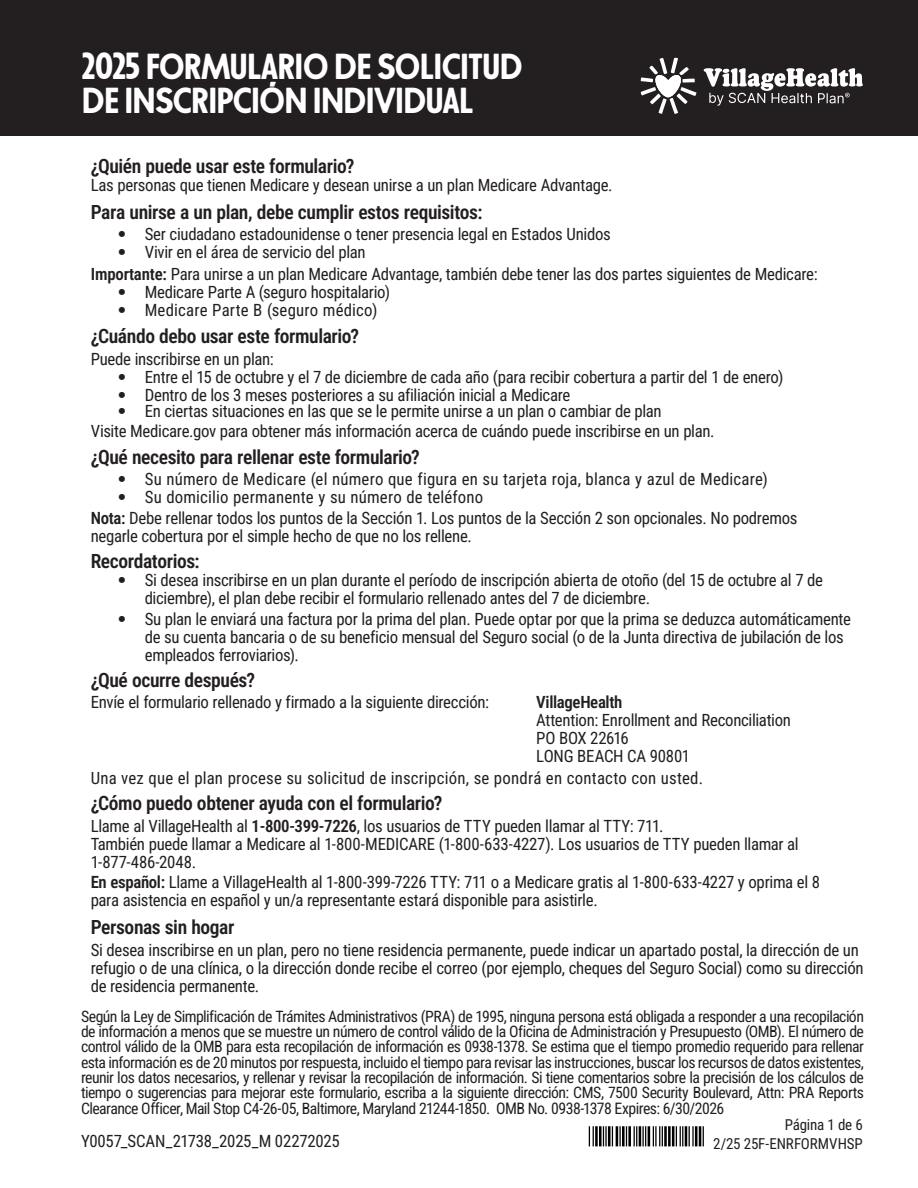
<style>
.page{position:relative;width:918px;height:1188px;background:#fff}
.page>*{position:absolute;margin:0;border:0;box-sizing:border-box;transform-origin:0 0}
.t1{font:36px "SCAN Sans";letter-spacing:-.005em;color:#fff}
.t2{font:19.5px "Roboto Condensed";letter-spacing:-.02em;color:#231f20}
.New_Body_Copy{font:16.8px/18px "Roboto Condensed";letter-spacing:-.02em;color:#231f20}
.New_Body_Copy-2{font:16.8px "Roboto Condensed";letter-spacing:.01em;color:#231f20}
.Body_w_Indent{font:16.8px "Roboto Condensed";letter-spacing:-.015em;color:#231f20}
.t3{font:15.6px/15.5px "Roboto Condensed";letter-spacing:-.035em;color:#231f20;text-align:justify}
.New_Body_Copy-3{font:15px "Roboto Condensed";letter-spacing:-.01em;color:#231f20}
.Body_w_Indent-2{font:15px "Roboto Condensed";letter-spacing:-.015em;color:#231f20}
.s1{font-size:37.5px}
.s2{font-family:"Trade Gothic LT Std Bd Cn 20"}
.s3{font-size:15.75px}
</style>
<div class="page">
<img style="left:588px;top:1126px;width:116px;height:21px">
<div style="left:0;top:0;width:918px;height:136px;background:#231f20"></div>
<svg style="left:641px;top:58px;width:55px;height:56px"></svg>
<svg style="left:704px;top:68px;width:159px;height:38px"></svg>
<p class="t1" style="left:82px;top:41px;width:442px"><span class="s1">2025</span> FORMULARIO DE SOLICITUD</p>
<p class="t1" style="left:82px;top:75px;width:393px">DE INSCRIPCIÓN INDIVIDUAL</p>
<p class="t2" style="left:91px;top:153px;width:265px">¿Quién puede usar este formulario?</p>
<p class="New_Body_Copy" style="left:91px;top:176px;width:523px">Las personas que tienen Medicare y desean unirse a un plan Medicare Advantage.</p>
<p class="t2" style="left:91px;top:198px;width:393px">Para unirse a un plan, debe cumplir estos requisitos:</p>
<p class="New_Body_Copy" style="left:118px;top:225px;width:495px"><span class="s2">•</span> Ser ciudadano estadounidense o tener presencia legal en Estados Unidos</p>
<p class="New_Body_Copy" style="left:118px;top:243px;width:249px"><span class="s2">•</span> Vivir en el área de servicio del plan</p>
<p class="New_Body_Copy" style="left:91px;top:264px;width:728px">Importante: Para unirse a un plan Medicare Advantage, también debe tener las dos partes siguientes de Medicare:</p>
<p class="New_Body_Copy" style="left:118px;top:282px;width:274px"><span class="s2">•</span> Medicare Parte A (seguro hospitalario)</p>
<p class="New_Body_Copy-2" style="left:118px;top:298px;width:261px"><span class="s2">•</span> Medicare Parte B (seguro médico)</p>
<p class="t2" style="left:91px;top:322px;width:270px">¿Cuándo debo usar este formulario?</p>
<p class="New_Body_Copy" style="left:91px;top:349px;width:184px">Puede inscribirse en un plan:</p>
<p class="New_Body_Copy" style="left:118px;top:367px;width:667px"><span class="s2">•</span> Entre el 15 de octubre y el 7 de diciembre de cada año (para recibir cobertura a partir del 1 de enero)</p>
<p class="New_Body_Copy" style="left:118px;top:385px;width:454px"><span class="s2">•</span> Dentro de los 3 meses posteriores a su afiliación inicial a Medicare</p>
<p class="New_Body_Copy" style="left:118px;top:401px;width:545px"><span class="s2">•</span> En ciertas situaciones en las que se le permite unirse a un plan o cambiar de plan</p>
<p class="New_Body_Copy" style="left:91px;top:421px;width:625px">Visite Medicare.gov para obtener más información acerca de cuándo puede inscribirse en un plan.</p>
<p class="t2" style="left:91px;top:443px;width:331px">¿Qué necesito para rellenar este formulario?</p>
<p class="New_Body_Copy-2" style="left:118px;top:468px;width:652px"><span class="s2">•</span> Su número de Medicare (el número que figura en su tarjeta roja, blanca y azul de Medicare)</p>
<p class="New_Body_Copy-2" style="left:118px;top:486px;width:367px"><span class="s2">•</span> Su domicilio permanente y su número de teléfono</p>
<p class="New_Body_Copy" style="left:91px;top:508px;width:708px">Nota: Debe rellenar todos los puntos de la Sección 1. Los puntos de la Sección 2 son opcionales. No podremos negarle cobertura por el simple hecho de que no los rellene.</p>
<p class="t2" style="left:91px;top:548px;width:111px">Recordatorios:</p>
<p class="New_Body_Copy" style="left:145px;top:571px;width:680px;text-indent:-27px"><span class="s2">•</span> Si desea inscribirse en un plan durante el período de inscripción abierta de otoño (del 15 de octubre al 7 de diciembre), el plan debe recibir el formulario rellenado antes del 7 de diciembre.</p>
<p class="New_Body_Copy" style="left:145px;top:609px;width:708px;text-indent:-27px"><span class="s2">•</span> Su plan le enviará una factura por la prima del plan. Puede optar por que la prima se deduzca automáticamente de su cuenta bancaria o de su beneficio mensual del Seguro social (o de la Junta directiva de jubilación de los empleados ferroviarios).</p>
<p class="t2" style="left:91px;top:666px;width:166px">¿Qué ocurre después?</p>
<p class="New_Body_Copy" style="left:91px;top:693px;width:400px">Envíe el formulario rellenado y firmado a la siguiente dirección:</p>
<p class="New_Body_Copy" style="left:536px;top:693px;width:88px">VillageHealth</p>
<p class="New_Body_Copy" style="left:536px;top:711px;width:256px">Attention: Enrollment and Reconciliation</p>
<p class="New_Body_Copy" style="left:536px;top:729px;width:94px">PO BOX 22616</p>
<p class="New_Body_Copy" style="left:536px;top:747px;width:155px">LONG BEACH CA 90801</p>
<p class="New_Body_Copy-2" style="left:91px;top:766px;width:614px">Una vez que el plan procese su solicitud de inscripción, se pondrá en contacto con usted.</p>
<p class="t2" style="left:91px;top:789px;width:353px">¿Cómo puedo obtener ayuda con el formulario?</p>
<p class="New_Body_Copy" style="left:91px;top:816px;width:574px">Llame al VillageHealth al 1-800-399-7226, los usuarios de TTY pueden llamar al TTY: 711.</p>
<p class="New_Body_Copy" style="left:91px;top:834px;width:710px">También puede llamar a Medicare al 1-800-MEDICARE (1-800-633-4227). Los usuarios de TTY pueden llamar al<br>1-877‑486-2048.</p>
<p class="New_Body_Copy" style="left:91px;top:872px;width:731px">En español: Llame a VillageHealth al 1-800-399-7226 TTY: 711 o a Medicare gratis al 1-800-633-4227 y oprima el 8 para asistencia en español y un/a representante estará disponible para asistirle.</p>
<p class="t2" style="left:91px;top:914px;width:145px">Personas sin hogar</p>
<p class="New_Body_Copy" style="left:91px;top:940px;width:774px">Si desea inscribirse en un plan, pero no tiene residencia permanente, puede indicar un apartado postal, la dirección de un refugio o de una clínica, o la dirección donde recibe el correo (por ejemplo, cheques del Seguro Social) como su dirección de residencia permanente.</p>
<p class="t3" style="left:81px;top:1008px;width:785px">Según la Ley de Simplificación de Trámites Administrativos (PRA) de 1995, ninguna persona está obligada a responder a una recopilación de información a menos que se muestre un número de control válido de la Oficina de Administración y Presupuesto (OMB). El número de control válido de la OMB para esta recopilación de información es 0938-1378. Se estima que el tiempo promedio requerido para rellenar esta información es de 20 minutos por respuesta, incluido el tiempo para revisar las instrucciones, buscar los recursos de datos existentes, reunir los datos necesarios, y rellenar y revisar la recopilación de información. Si tiene comentarios sobre la precisión de los cálculos de tiempo o sugerencias para mejorar este formulario, escriba a la siguiente dirección: CMS, 7500 Security Boulevard, Attn: PRA Reports Clearance Officer, Mail Stop C4-26-05, Baltimore, Maryland 21244-1850<span class="s3">. OMB No. 0938-1378 Expires: 6/30/2026</span></p>
<p class="Body_w_Indent-2" style="left:785px;top:1114px;width:80px">Página 1 de 6</p>
<p class="New_Body_Copy-3" style="left:713px;top:1133px;width:151px">2/25 25F-ENRFORMVHSP</p>
<p class="Body_w_Indent" style="left:81px;top:1129px;width:260px">Y0057_SCAN_21738_2025_M 02272025</p>
</div>
